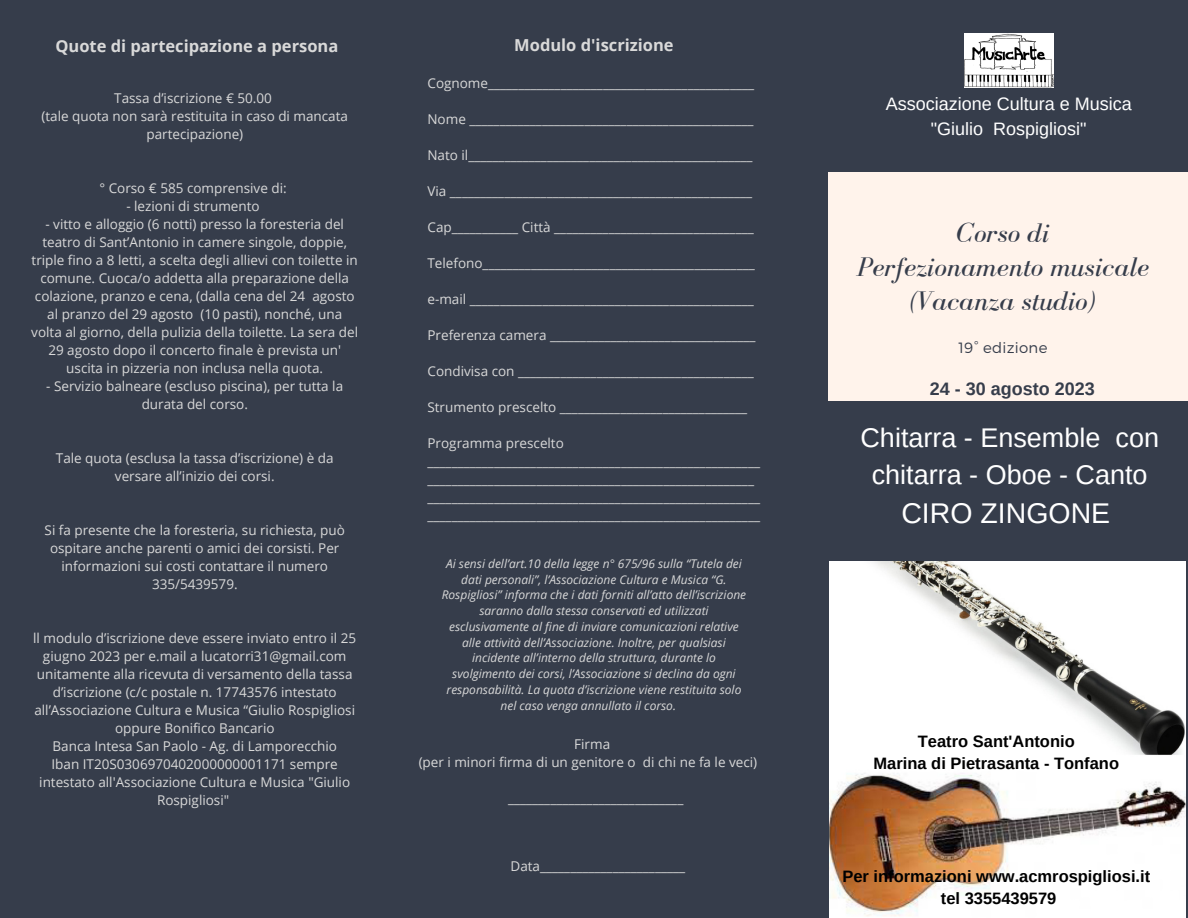
<style>
.page{position:relative;width:1188px;height:918px;background:#363d4b}
.page>*{position:absolute;margin:0;border:0;box-sizing:border-box;transform-origin:0 0}
.t1{font:28.5px "Arimo";color:#fff}
.t2{font:italic 27.75px "Bodoni FLF";color:#363d4b}
.t3{font:27px/37.2px "Arimo";color:#fff;text-align:center}
.t4{font:18px/24.8px "Arimo";color:#fff;text-align:center}
.t5{font:700 18px "Arimo";color:#363d4b}
.t6{font:700 16.5px "Arimo";color:#000}
.t7{font:700 16.5px "Open Sans";color:#d9d9d9}
.t8{font:300 14.85px "Montserrat";letter-spacing:.02em;color:#363d4b}
.t9{font:13.5px/18px "Open Sans";color:#d9d9d9;text-align:center}
.t10{font:italic 12px "Open Sans";color:#d9d9d9}
</style>
<div class="page">
<div style="left:829px;top:172px;width:359px;height:228px;background:#fff3eb"></div>
<img style="left:964px;top:33px;width:89px;height:54px">
<img style="left:829px;top:561px;width:357px;height:357px">
<p class="t7" style="left:55px;top:34px;width:285px">Quote di partecipazione a persona</p>
<p class="t9" style="left:114px;top:88px;width:159px">Tassa d’iscrizione € 50.00</p>
<p class="t9" style="left:41px;top:106px;width:308px">(tale quota non sarà restituita in caso di mancata partecipazione)</p>
<p class="t9" style="left:99px;top:178px;width:189px">° Corso € 585 comprensive di:</p>
<p class="t9" style="left:126px;top:196px;width:135px">- lezioni di strumento</p>
<p class="t9" style="left:31px;top:214px;width:328px">- vitto e alloggio (6 notti) presso la foresteria del teatro di Sant’Antonio in camere singole, doppie, triple fino a 8 letti, a scelta degli allievi con toilette in comune. Cuoca/o addetta alla preparazione della colazione, pranzo e cena, (dalla cena del 24 agosto al pranzo del 29 agosto (10 pasti), nonché, una volta al giorno, della pulizia della toilette. La sera del 29 agosto dopo il concerto finale è prevista un' uscita in pizzeria non inclusa nella quota.</p>
<p class="t9" style="left:46px;top:376px;width:298px">- Servizio balneare (escluso piscina), per tutta la durata del corso.</p>
<p class="t9" style="left:56px;top:448px;width:279px">Tale quota (esclusa la tassa d’iscrizione) è da versare all’inizio dei corsi.</p>
<p class="t9" style="left:45px;top:520px;width:302px">Si fa presente che la foresteria, su richiesta, può ospitare anche parenti o amici dei corsisti. Per informazioni sui costi contattare il numero 335/5439579.</p>
<p class="t9" style="left:33px;top:628px;width:325px">ll modulo d’iscrizione deve essere inviato entro il 25 giugno 2023 per e.mail a lucatorri31@gmail.com unitamente alla ricevuta di versamento della tassa d’iscrizione (c/c postale n. 17743576 intestato all’Associazione Cultura e Musica “Giulio Rospigliosi oppure Bonifico Bancario</p>
<p class="t9" style="left:53px;top:736px;width:286px">Banca Intesa San Paolo - Ag. di Lamporecchio</p>
<p class="t9" style="left:39px;top:754px;width:312px">Iban IT20S0306970402000000001171 sempre intestato all'Associazione Cultura e Musica "Giulio<br>Rospigliosi"</p>
<p class="t7" style="left:514px;top:34px;width:161px">Modulo d'iscrizione</p>
<p class="t9" style="left:428px;top:74px;width:328px">Cognome____________________________________________</p>
<p class="t9" style="left:428px;top:110px;width:328px">Nome _______________________________________________</p>
<p class="t9" style="left:428px;top:146px;width:327px">Nato il_______________________________________________</p>
<p class="t9" style="left:428px;top:182px;width:326px">Via __________________________________________________</p>
<p class="t9" style="left:428px;top:218px;width:328px">Cap___________ Città _________________________________</p>
<p class="t9" style="left:428px;top:254px;width:329px">Telefono_____________________________________________</p>
<p class="t9" style="left:428px;top:290px;width:328px">e-mail _______________________________________________</p>
<p class="t9" style="left:428px;top:326px;width:330px">Preferenza camera __________________________________</p>
<p class="t9" style="left:428px;top:362px;width:328px">Condivisa con _______________________________________</p>
<p class="t9" style="left:428px;top:398px;width:321px">Strumento prescelto _______________________________</p>
<p class="t9" style="left:428px;top:434px;width:138px">Programma prescelto</p>
<p class="t9" style="left:428px;top:452px;width:334px;text-align:left">_______________________________________________________ ______________________________________________________</p>
<p class="t9" style="left:428px;top:488px;width:334px">_______________________________________________________</p>
<p class="t9" style="left:428px;top:506px;width:334px">_______________________________________________________</p>
<p class="t10" style="left:446px;top:555px;width:297px">Ai sensi dell’art.10 della legge n° 675/96 sulla “Tutela dei</p>
<p class="t10" style="left:461px;top:571px;width:267px">dati personali”, l’Associazione Cultura e Musica “G.</p>
<p class="t10" style="left:442px;top:586px;width:306px">Rospigliosi” informa che i dati forniti all’atto dell’iscrizione</p>
<p class="t10" style="left:479px;top:602px;width:231px">saranno dalla stessa conservati ed utilizzati</p>
<p class="t10" style="left:449px;top:618px;width:291px">esclusivamente al fine di inviare comunicazioni relative</p>
<p class="t10" style="left:462px;top:634px;width:265px">alle attività dell’Associazione. Inoltre, per qualsiasi</p>
<p class="t10" style="left:472px;top:649px;width:245px">incidente all’interno della struttura, durante lo</p>
<p class="t10" style="left:452px;top:665px;width:285px">svolgimento dei corsi, l’Associazione si declina da ogni</p>
<p class="t10" style="left:447px;top:681px;width:296px">responsabilità. La quota d’iscrizione viene restituita solo</p>
<p class="t10" style="left:501px;top:697px;width:177px">nel caso venga annullato il corso.</p>
<p class="t9" style="left:574px;top:735px;width:37px">Firma</p>
<p class="t9" style="left:419px;top:753px;width:340px">(per i minori firma di un genitore o di chi ne fa le veci)</p>
<p class="t9" style="left:508px;top:789px;width:177px">_____________________________</p>
<p class="t9" style="left:511px;top:857px;width:176px">Data________________________</p>
<p class="t4" style="left:886px;top:92px;width:248px">Associazione Cultura e Musica "Giulio Rospigliosi"</p>
<p class="t2" style="left:957px;top:218px;width:94px">Corso di</p>
<p class="t2" style="left:857px;top:252px;width:294px">Perfezionamento musicale</p>
<p class="t2" style="left:911px;top:285px;width:186px">(Vacanza studio)</p>
<p class="t8" style="left:958px;top:338px;width:90px">19° edizione</p>
<p class="t5" style="left:930px;top:378px;width:166px">24 - 30 agosto 2023</p>
<p class="t3" style="left:861px;top:419px;width:300px">Chitarra - Ensemble con chitarra - Oboe - Canto</p>
<p class="t1" style="left:901px;top:497px;width:210px">CIRO ZINGONE</p>
<p class="t6" style="left:918px;top:732px;width:158px">Teatro Sant'Antonio</p>
<p class="t6" style="left:874px;top:754px;width:247px">Marina di Pietrasanta - Tonfano</p>
<p class="t6" style="left:842px;top:867px;width:309px">Per informazioni www.acmrospigliosi.it</p>
<p class="t6" style="left:941px;top:889px;width:117px">tel 3355439579</p>
</div>
